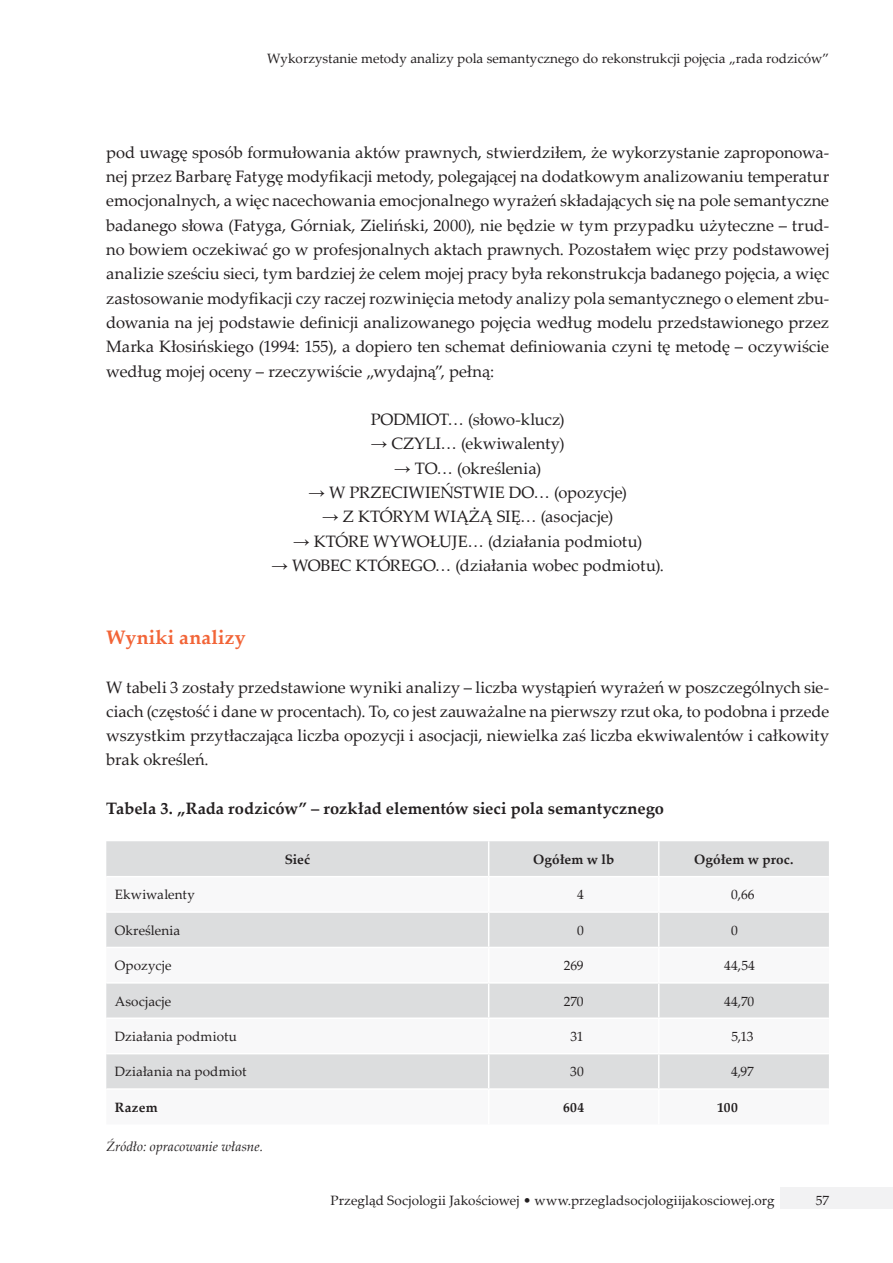
<style>
.page{position:relative;width:893px;height:1263px;background:#fff}
.page>*{position:absolute;margin:0;border:0;box-sizing:border-box;transform-origin:0 0}
.SRODTYTULY{font:700 19.5px "Palatino Linotype";letter-spacing:.015em;color:#f26437}
.AKAPIT{font:16.5px/24.3px "Palatino Linotype";color:#231f20;text-align:justify}
.RYS__TAB__podpis{font:700 16.5px "Palatino Linotype";color:#231f20}
.TEKST_T_Lewa{font:13.5px "Palatino Linotype";color:#231f20}
.TEKST_T_Lewa-2{font:700 13.5px "Palatino Linotype";letter-spacing:.01em;color:#231f20}
.ZRODLO_podpis{font:italic 13.5px "Palatino Linotype";letter-spacing:.005em;color:#231f20}
.s1{font-family:"Times New Roman"}
</style>
<div class="page">
<div style="left:780px;top:1187px;width:113px;height:21px;background:#f2f2f3"></div>
<div style="left:106px;top:841px;width:723px;height:35px;background:#dcddde"></div>
<svg style="left:106px;top:913px;width:723px;height:175px;fill:#dcddde"></svg>
<hr style="left:488px;top:841px;width:1px;height:35px;background:#fff">
<hr style="left:658px;top:841px;width:1px;height:35px;background:#fff">
<hr style="left:488px;top:913px;width:1px;height:34px;background:#fff">
<hr style="left:658px;top:913px;width:1px;height:34px;background:#fff">
<hr style="left:106px;top:947px;width:383px;height:1px;background:#fff">
<hr style="left:489px;top:947px;width:170px;height:1px;background:#fff">
<hr style="left:488px;top:948px;width:1px;height:34px;background:#fff">
<hr style="left:659px;top:947px;width:170px;height:1px;background:#fff">
<hr style="left:658px;top:948px;width:1px;height:34px;background:#fff">
<hr style="left:106px;top:982px;width:383px;height:1px;background:#fff">
<hr style="left:489px;top:982px;width:170px;height:1px;background:#fff">
<hr style="left:488px;top:983px;width:1px;height:34px;background:#fff">
<hr style="left:659px;top:982px;width:170px;height:1px;background:#fff">
<hr style="left:658px;top:983px;width:1px;height:34px;background:#fff">
<hr style="left:106px;top:1017px;width:383px;height:2px;background:#fff">
<hr style="left:489px;top:1017px;width:170px;height:2px;background:#fff">
<hr style="left:488px;top:1019px;width:1px;height:34px;background:#fff">
<hr style="left:659px;top:1017px;width:170px;height:2px;background:#fff">
<hr style="left:658px;top:1019px;width:1px;height:34px;background:#fff">
<hr style="left:106px;top:1053px;width:383px;height:1px;background:#fff">
<hr style="left:489px;top:1053px;width:170px;height:1px;background:#fff">
<hr style="left:488px;top:1054px;width:1px;height:34px;background:#fff">
<hr style="left:659px;top:1053px;width:170px;height:1px;background:#fff">
<hr style="left:658px;top:1054px;width:1px;height:34px;background:#fff">
<p class="TEKST_T_Lewa" style="left:267px;top:49px;width:564px">Wykorzystanie metody analizy pola semantycznego do rekonstrukcji pojęcia „rada rodziców”</p>
<p class="AKAPIT" style="left:106px;top:139px;width:724px">pod uwagę sposób formułowania aktów prawnych, stwierdziłem, że wykorzystanie zaproponowa&shy;nej przez Barbarę Fatygę modyfikacji metody, polegającej na dodatkowym analizowaniu temperatur emocjonalnych, a więc nacechowania emocjonalnego wyrażeń składających się na pole semantyczne badanego słowa (Fatyga, Górniak, Zieliński, 2000), nie będzie w tym przypadku użyteczne – trud&shy;no bowiem oczekiwać go w profesjonalnych aktach prawnych. Pozostałem więc przy podstawowej analizie sześciu sieci, tym bardziej że celem mojej pracy była rekonstrukcja badanego pojęcia, a więc zastosowanie modyfikacji czy raczej rozwinięcia metody analizy pola semantycznego o element zbu&shy;dowania na jej podstawie definicji analizowanego pojęcia według modelu przedstawionego przez Marka Kłosińskiego (1994: 155), a dopiero ten schemat definiowania czyni tę metodę – oczywiście według mojej oceny – rzeczywiście „wydajną”, pełną:</p>
<p class="AKAPIT" style="left:371px;top:407px;width:195px">PODMIOT… (słowo-klucz)</p>
<p class="AKAPIT" style="left:371px;top:431px;width:195px"><span class="s1">→</span> CZYLI… (ekwiwalenty)</p>
<p class="AKAPIT" style="left:394px;top:455px;width:148px"><span class="s1">→</span> TO… (określenia)</p>
<p class="AKAPIT" style="left:308px;top:480px;width:320px"><span class="s1">→</span> W PRZECIWIEŃSTWIE DO… (opozycje)</p>
<p class="AKAPIT" style="left:322px;top:504px;width:292px"><span class="s1">→</span> Z KTÓRYM WIĄŻĄ SIĘ… (asocjacje)</p>
<p class="AKAPIT" style="left:293px;top:528px;width:351px"><span class="s1">→</span> KTÓRE WYWOŁUJE… (działania podmiotu)</p>
<p class="AKAPIT" style="left:271px;top:553px;width:394px"><span class="s1">→</span> WOBEC KTÓREGO… (działania wobec podmiotu).</p>
<p class="SRODTYTULY" style="left:106px;top:623px;width:141px">Wyniki analizy</p>
<p class="AKAPIT" style="left:106px;top:674px;width:724px">W tabeli 3 zostały przedstawione wyniki analizy – liczba wystąpień wyrażeń w poszczególnych sie&shy;ciach (częstość i dane w procentach). To, co jest zauważalne na pierwszy rzut oka, to podobna i przede wszystkim przytłaczająca liczba opozycji i asocjacji, niewielka zaś liczba ekwiwalentów i całkowity brak określeń.</p>
<p class="RYS__TAB__podpis" style="left:106px;top:797px;width:559px">Tabela 3. „Rada rodziców” – rozkład elementów sieci pola semantycznego</p>
<p class="TEKST_T_Lewa-2" style="left:285px;top:850px;width:27px">Sieć</p>
<p class="TEKST_T_Lewa-2" style="left:533px;top:850px;width:83px">Ogółem w lb</p>
<p class="TEKST_T_Lewa-2" style="left:694px;top:850px;width:101px">Ogółem w proc.</p>
<p class="TEKST_T_Lewa" style="left:115px;top:885px;width:82px">Ekwiwalenty</p>
<p class="TEKST_T_Lewa" style="left:577px;top:885px;width:8px">4</p>
<p class="TEKST_T_Lewa" style="left:731px;top:885px;width:25px">0,66</p>
<p class="TEKST_T_Lewa" style="left:115px;top:920px;width:67px">Określenia</p>
<p class="TEKST_T_Lewa" style="left:577px;top:920px;width:8px">0</p>
<p class="TEKST_T_Lewa" style="left:731px;top:920px;width:8px">0</p>
<p class="TEKST_T_Lewa" style="left:115px;top:956px;width:58px">Opozycje</p>
<p class="TEKST_T_Lewa" style="left:564px;top:956px;width:21px">269</p>
<p class="TEKST_T_Lewa" style="left:724px;top:956px;width:32px">44,54</p>
<p class="TEKST_T_Lewa" style="left:115px;top:991px;width:58px">Asocjacje</p>
<p class="TEKST_T_Lewa" style="left:564px;top:991px;width:21px">270</p>
<p class="TEKST_T_Lewa" style="left:724px;top:991px;width:32px">44,70</p>
<p class="TEKST_T_Lewa" style="left:115px;top:1027px;width:124px">Działania podmiotu</p>
<p class="TEKST_T_Lewa" style="left:571px;top:1027px;width:15px">31</p>
<p class="TEKST_T_Lewa" style="left:731px;top:1027px;width:24px">5,13</p>
<p class="TEKST_T_Lewa" style="left:115px;top:1062px;width:133px">Działania na podmiot</p>
<p class="TEKST_T_Lewa" style="left:570px;top:1062px;width:15px">30</p>
<p class="TEKST_T_Lewa" style="left:731px;top:1062px;width:24px">4,97</p>
<p class="TEKST_T_Lewa-2" style="left:115px;top:1097px;width:44px">Razem</p>
<p class="TEKST_T_Lewa-2" style="left:563px;top:1097px;width:23px">604</p>
<p class="TEKST_T_Lewa-2" style="left:717px;top:1097px;width:22px">100</p>
<p class="ZRODLO_podpis" style="left:106px;top:1137px;width:158px">Źródło: opracowanie własne.</p>
<p class="TEKST_T_Lewa" style="left:331px;top:1191px;width:445px">Przegląd Socjologii Jakościowej • www.przegladsocjologiijakosciowej.org</p>
<p class="TEKST_T_Lewa" style="left:816px;top:1191px;width:15px">57</p>
</div>
